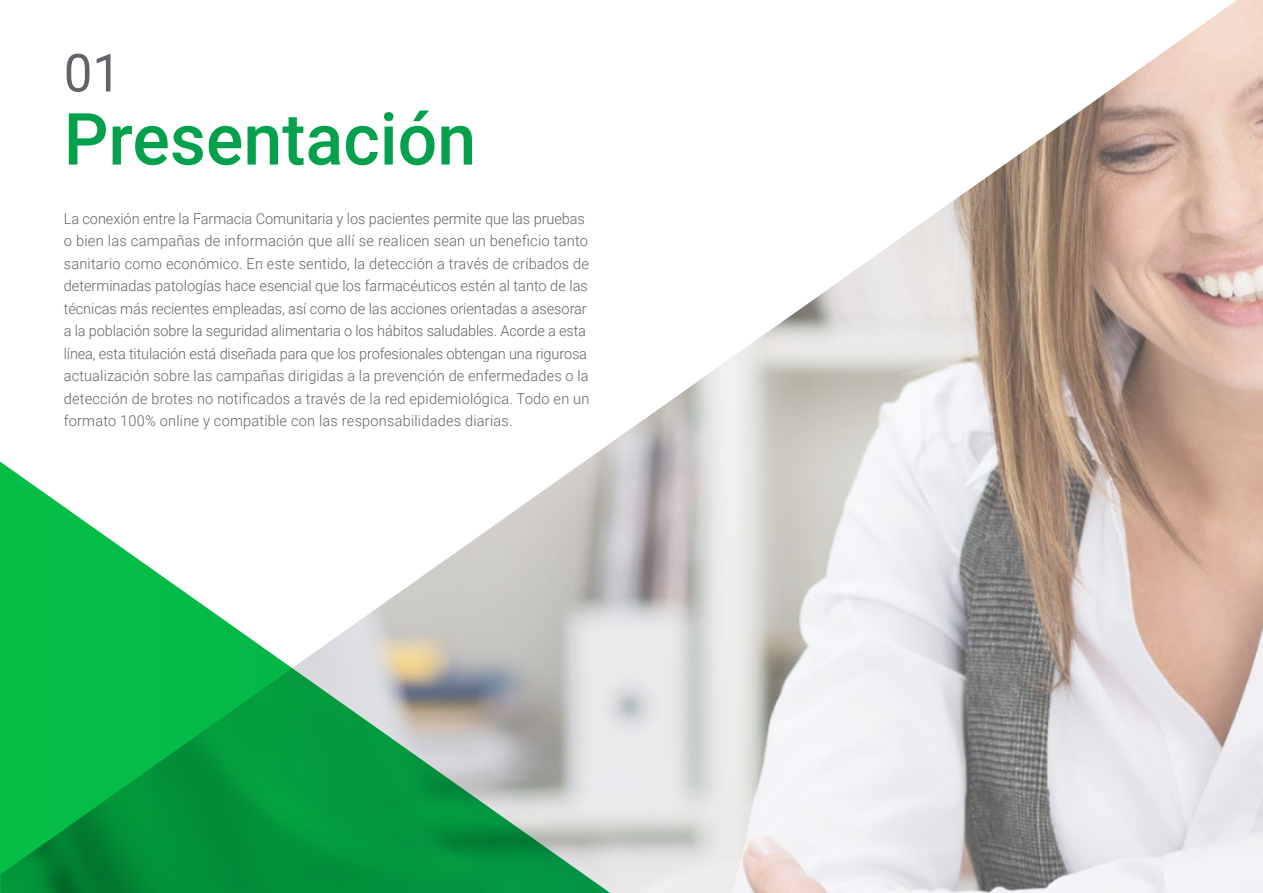
<style>
.page{position:relative;width:1263px;height:893px;background:#fff}
.page>*{position:absolute;margin:0;border:0;box-sizing:border-box;transform-origin:0 0}
.t1{font:500 72px "Roboto";color:#04a14d}
.t2{font:52.5px "Roboto";color:#61646a}
.t3{font:300 15px/22.5px "Roboto";color:#61646a}
</style>
<div class="page">
<img style="left:607px;top:0;width:656px;height:893px">
<svg style="left:0;top:446px;width:640px;height:447px"></svg>
<h2 class="t2" style="left:64px;top:36px;width:59px">01</h2>
<h1 class="t1" style="left:64px;top:89px;width:414px">Presentación</h1>
<p class="t3" style="left:64px;top:207px;width:527px">La conexión entre la Farmacia Comunitaria y los pacientes permite que las pruebas o bien las campañas de información que allí se realicen sean un beneficio tanto sanitario como económico. En este sentido, la detección a través de cribados de determinadas patologías hace esencial que los farmacéuticos estén al tanto de las técnicas más recientes empleadas, así como de las acciones orientadas a asesorar a la población sobre la seguridad alimentaria o los hábitos saludables. Acorde a esta línea, esta titulación está diseñada para que los profesionales obtengan una rigurosa actualización sobre las campañas dirigidas a la prevención de enfermedades o la detección de brotes no notificados a través de la red epidemiológica. Todo en un formato 100% online y compatible con las responsabilidades diarias.</p>
</div>
